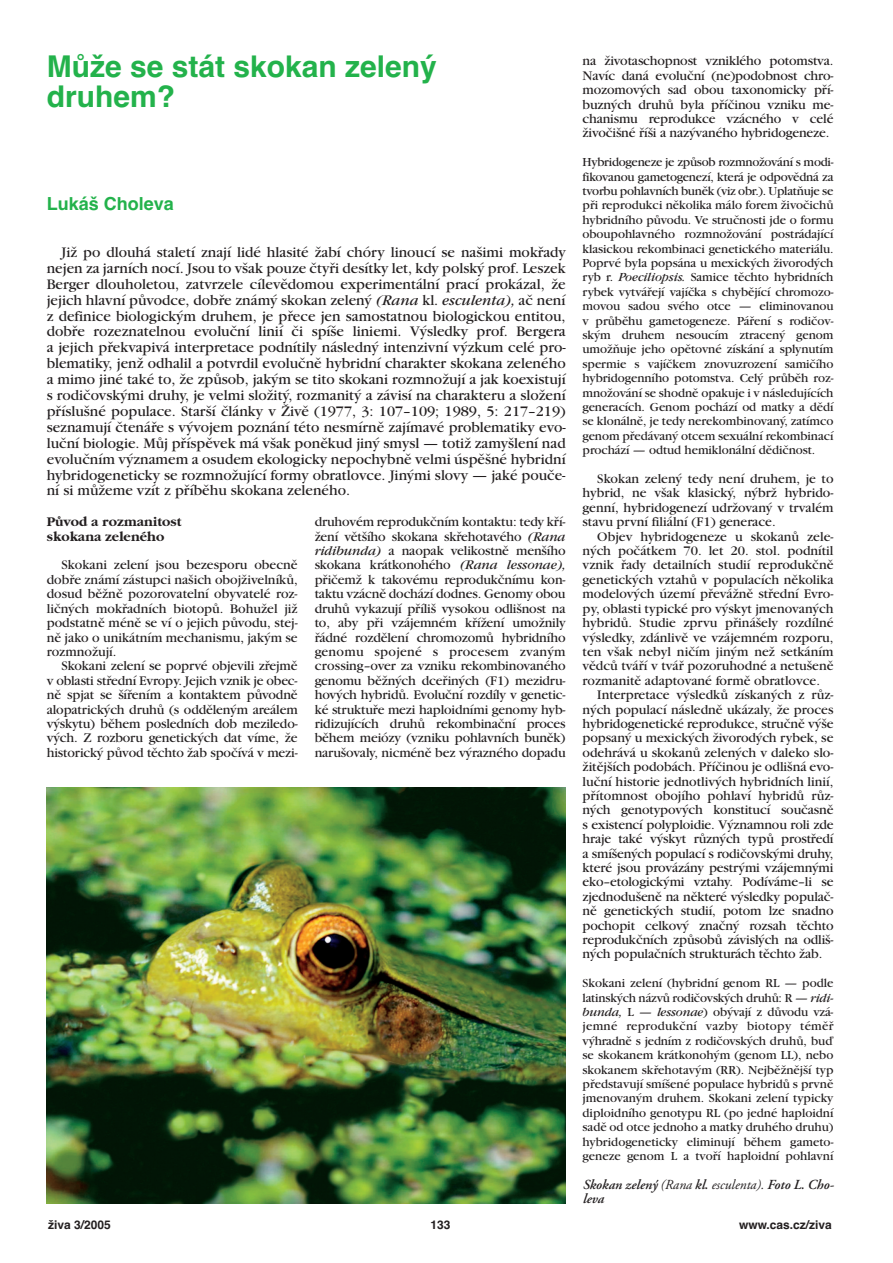
<style>
.page{position:relative;width:893px;height:1263px;background:#fff}
.page>*{position:absolute;margin:0;border:0;box-sizing:border-box;transform-origin:0 0}
.t1{font:700 30px/30px "Helvetica CE";color:#23b24b}
.t2{font:700 18px "Helvetica CE";color:#23b24b}
.t3{font:15.3px/15.9px "Garamond CE";color:#231f20;text-align:justify}
.t4{font:13.8px/14.4px "Garamond CE";letter-spacing:-.005em;color:#231f20;text-align:justify}
.t5{font:italic 600 13.8px/14.4px "Adobe Garamond CE";color:#231f20}
.t6{font:700 13.8px/14.4px "Garamond CE";color:#231f20}
.t7{font:12.9px/14.4px "Garamond CE";letter-spacing:-.005em;color:#231f20;text-align:justify}
.t8{font:700 12px "Helvetica CE";color:#231f20}
.s1{font-style:italic}
.s2{font-weight:400}
</style>
<div class="page">
<img style="left:47px;top:787px;width:518px;height:416px">
<h1 class="t1" style="left:47px;top:52px;width:392px">Může se stát skokan zelený druhem?</h1>
<h2 class="t2" style="left:47px;top:193px;width:129px">Lukáš Choleva</h2>
<p class="t3" style="left:47px;top:246px;width:520px;text-indent:15px">Již po dlouhá staletí znají lidé hlasité žabí chóry linoucí se našimi mokřady nejen za jarních nocí. Jsou to však pouze čtyři desítky let, kdy polský prof. Leszek Berger dlouholetou, zatvrzele cílevědomou experimentální prací prokázal, že jejich hlavní původce, dobře známý skokan zelený <span class="s1">(Rana</span> kl. <span class="s1">esculenta),</span> ač není z definice biologickým druhem, je přece jen samostatnou biologickou entitou, dobře rozeznatelnou evoluční linií či spíše liniemi. Výsledky prof. Bergera a jejich překvapivá interpretace podnítily následný intenzivní výzkum celé pro&shy;blematiky, jenž odhalil a potvrdil evolučně hybridní charakter skokana zeleného a mimo jiné také to, že způsob, jakým se tito skokani rozmnožují a jak koexistují s rodičovskými druhy, je velmi složitý, rozmanitý a závisí na charakteru a složení příslušné populace. Starší články v Živě (1977, 3: 107–109; 1989, 5: 217–219) seznamují čtenáře s vývojem poznání této nesmírně zajímavé problematiky evo&shy;luční biologie. Můj příspěvek má však poněkud jiný smysl — totiž zamyšlení nad evolučním významem a osudem ekologicky nepochybně velmi úspěšné hybridní hybridogeneticky se rozmnožující formy obratlovce. Jinými slovy — jaké pouče&shy;ní si můžeme vzít z příběhu skokana zeleného.</p>
<p class="t6" style="left:47px;top:516px;width:136px">Původ a rozmanitost skokana zeleného</p>
<p class="t4" style="left:47px;top:559px;width:252px;text-indent:15px">Skokani zelení jsou bezesporu obecně dobře známí zástupci našich obojživelníků, dosud běžně pozorovatelní obyvatelé roz&shy;ličných mokřadních biotopů. Bohužel již podstatně méně se ví o jejich původu, stej&shy;ně jako o unikátním mechanismu, jakým se rozmnožují.</p>
<p class="t4" style="left:47px;top:660px;width:252px;text-indent:15px">Skokani zelení se poprvé objevili zřejmě v oblasti střední Evropy. Jejich vznik je obec&shy;ně spjat se šířením a kontaktem původně alopatrických druhů (s odděleným areálem výskytu) během posledních dob meziledo&shy;vých. Z rozboru genetických dat víme, že historický původ těchto žab spočívá v mezi-</p>
<p class="t4" style="left:315px;top:516px;width:252px">druhovém reprodukčním kontaktu: tedy kří&shy;žení většího skokana skřehotavého <span class="s1">(Rana ridibunda)</span> a naopak velikostně menšího skokana krátkonohého <span class="s1">(Rana lessonae), </span>přičemž k takovému reprodukčnímu kon&shy;taktu vzácně dochází dodnes. Genomy obou druhů vykazují příliš vysokou odlišnost na to, aby při vzájemném křížení umožnily řádné rozdělení chromozomů hybridního genomu spojené s procesem zvaným crossing–over za vzniku rekombinovaného genomu běžných dceřiných (F1) mezidru&shy;hových hybridů. Evoluční rozdíly v genetic&shy;ké struktuře mezi haploidními genomy hyb&shy;ridizujících druhů rekombinační proces během meiózy (vzniku pohlavních buněk) narušovaly, nicméně bez výrazného dopadu</p>
<p class="t4" style="left:583px;top:55px;width:252px">na životaschopnost vzniklého potomstva.<br>Navíc daná evoluční (ne)podobnost chro&shy;mozomových sad obou taxonomicky pří&shy;buzných druhů byla příčinou vzniku me&shy;chanismu reprodukce vzácného v celé živočišné říši a nazývaného hybridogeneze.</p>
<p class="t7" style="left:583px;top:156px;width:252px">Hybridogeneze je způsob rozmnožování s modi&shy;fikovanou gametogenezí, která je odpovědná za tvorbu pohlavních buněk (viz obr.). Uplatňuje se při reprodukci několika málo forem živočichů hybridního původu. Ve stručnosti jde o formu oboupohlavného rozmnožování postrádající klasickou rekombinaci genetického materiálu.<br>Poprvé byla popsána u mexických živorodých ryb r. <span class="s1">Poeciliopsis.</span> Samice těchto hybridních rybek vytvářejí vajíčka s chybějící chromozo&shy;movou sadou svého otce — eliminovanou v průběhu gametogeneze. Páření s rodičov&shy;ským druhem nesoucím ztracený genom umožňuje jeho opětovné získání a splynutím spermie s vajíčkem znovuzrození samičího hybridogenního potomstva. Celý průběh roz&shy;množování se shodně opakuje i v následujících generacích. Genom pochází od matky a dědí se klonálně, je tedy nerekombinovaný, zatímco genom předávaný otcem sexuální rekombinací prochází — odtud hemiklonální dědičnost.</p>
<p class="t4" style="left:583px;top:473px;width:252px;text-indent:15px">Skokan zelený tedy není druhem, je to hybrid, ne však klasický, nýbrž hybrido&shy;genní, hybridogenezí udržovaný v trvalém stavu první filiální (F1) generace.</p>
<p class="t4" style="left:597px;top:530px;width:238px">Objev hybridogeneze u skokanů zele-</p>
<p class="t4" style="left:583px;top:545px;width:252px">ných počátkem 70. let 20. stol. podnítil</p>
<p class="t4" style="left:583px;top:559px;width:252px">vznik řady detailních studií reprodukčně</p>
<p class="t4" style="left:583px;top:574px;width:252px">genetických vztahů v populacích několika</p>
<p class="t4" style="left:583px;top:588px;width:252px">modelových území převážně střední Evro-</p>
<p class="t4" style="left:583px;top:602px;width:252px">py, oblasti typické pro výskyt jmenovaných</p>
<p class="t4" style="left:583px;top:617px;width:252px">hybridů. Studie zprvu přinášely rozdílné</p>
<p class="t4" style="left:583px;top:631px;width:252px">výsledky, zdánlivě ve vzájemném rozporu,</p>
<p class="t4" style="left:583px;top:646px;width:252px">ten však nebyl ničím jiným než setkáním</p>
<p class="t4" style="left:583px;top:660px;width:252px">vědců tváří v tvář pozoruhodné a netušeně</p>
<p class="t4" style="left:583px;top:674px;width:239px">rozmanitě adaptované formě obratlovce.</p>
<p class="t4" style="left:597px;top:689px;width:238px">Interpretace výsledků získaných z růz-</p>
<p class="t4" style="left:583px;top:703px;width:252px">ných populací následně ukázaly, že proces</p>
<p class="t4" style="left:583px;top:718px;width:252px">hybridogenetické reprodukce, stručně výše</p>
<p class="t4" style="left:583px;top:732px;width:252px">popsaný u mexických živorodých rybek, se</p>
<p class="t4" style="left:583px;top:746px;width:252px">odehrává u skokanů zelených v daleko slo-</p>
<p class="t4" style="left:583px;top:761px;width:252px">žitějších podobách. Příčinou je odlišná evo-</p>
<p class="t4" style="left:583px;top:775px;width:252px">luční historie jednotlivých hybridních linií,</p>
<p class="t4" style="left:583px;top:790px;width:252px">přítomnost obojího pohlaví hybridů růz-</p>
<p class="t4" style="left:583px;top:804px;width:252px">ných genotypových konstitucí současně</p>
<p class="t4" style="left:583px;top:818px;width:252px">s existencí polyploidie. Významnou roli zde</p>
<p class="t4" style="left:583px;top:833px;width:252px">hraje také výskyt různých typů prostředí</p>
<p class="t4" style="left:583px;top:847px;width:252px">a smíšených populací s rodičovskými druhy,</p>
<p class="t4" style="left:583px;top:862px;width:252px">které jsou provázány pestrými vzájemnými</p>
<p class="t4" style="left:583px;top:876px;width:252px">eko–etologickými vztahy. Podíváme–li se</p>
<p class="t4" style="left:583px;top:890px;width:252px">zjednodušeně na některé výsledky populač-</p>
<p class="t4" style="left:583px;top:905px;width:252px">ně genetických studií, potom lze snadno</p>
<p class="t4" style="left:583px;top:919px;width:252px">pochopit celkový značný rozsah těchto</p>
<p class="t4" style="left:583px;top:934px;width:252px">reprodukčních způsobů závislých na odliš-</p>
<p class="t4" style="left:583px;top:948px;width:241px">ných populačních strukturách těchto žab.</p>
<p class="t7" style="left:583px;top:977px;width:253px">Skokani zelení (hybridní genom RL — podle latinských názvů rodičovských druhů: R — <span class="s1">ridi&shy;bunda,</span> L — <span class="s1">lessonae</span>) obývají z důvodu vzá&shy;jemné reprodukční vazby biotopy téměř výhradně s jedním z rodičovských druhů, buď se skokanem krátkonohým (genom LL), nebo skokanem skřehotavým (RR). Nejběžnější typ představují smíšené populace hybridů s prvně jmenovaným druhem. Skokani zelení typicky diploidního genotypu RL (po jedné haploidní sadě od otce jednoho a matky druhého druhu) hybridogeneticky eliminují během gameto&shy;geneze genom L a tvoří haploidní pohlavní</p>
<p class="t5" style="left:583px;top:1179px;width:253px">Skokan zelený <span class="s2">(Rana</span> kl. <span class="s2">esculenta).</span> Foto L. Cho&shy;leva</p>
<p class="t8" style="left:48px;top:1217px;width:64px">živa 3/2005</p>
<p class="t8" style="left:431px;top:1217px;width:22px">133</p>
<p class="t8" style="left:739px;top:1217px;width:94px">www.cas.cz/ziva</p>
</div>
